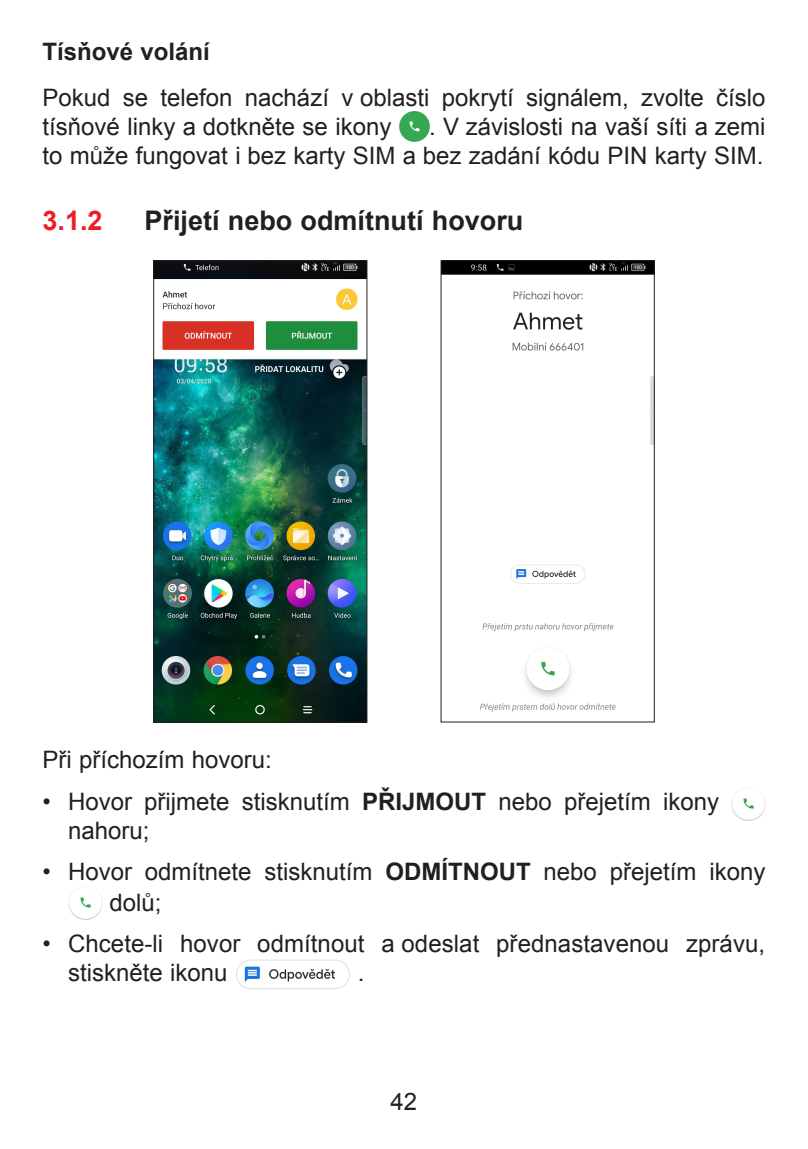
<style>
.page{position:relative;width:808px;height:1149px;background:#fff}
.page>*{position:absolute;margin:0;border:0;box-sizing:border-box;transform-origin:0 0}
.t1{font:700 27px "Arial";color:#231f20}
.t2{font:700 27px "Arial";color:#ee1d23}
.Body{font:24px/28.8px "Arial";color:#231f20}
.Heading_3{font:700 24px "Arial";color:#231f20}
.s1{font-weight:700}
</style>
<div class="page">
<img style="left:399px;top:111px;width:30px;height:30px">
<img style="left:155px;top:262px;width:210px;height:458px">
<div style="left:153px;top:260px;width:214px;height:462px;border:1px solid #231f20"></div>
<img style="left:443px;top:262px;width:210px;height:450px">
<div style="left:441px;top:260px;width:214px;height:462px;border:1px solid #231f20"></div>
<img style="left:731px;top:798px;width:34px;height:22px">
<img style="left:68px;top:897px;width:34px;height:21px">
<img style="left:236px;top:959px;width:114px;height:30px">
<p class="Heading_3" style="left:43px;top:36px;width:169px">Tísňové volání</p>
<p class="Body" style="left:43px;top:83px;width:724px">Pokud se telefon nachází v oblasti pokrytí signálem, zvolte číslo tísňové linky a dotkněte se ikony</p>
<p class="Body" style="left:43px;top:112px;width:724px;text-align:right">. V závislosti na vaší síti a zemi<br>to může fungovat i bez karty SIM a bez zadání kódu PIN karty SIM.</p>
<p class="t2" style="left:43px;top:202px;width:62px">3.1.2</p>
<p class="t1" style="left:145px;top:202px;width:380px">Přijetí nebo odmítnutí hovoru</p>
<p class="Body" style="left:43px;top:745px;width:231px">Při příchozím hovoru:</p>
<p class="Body" style="left:68px;top:787px;width:652px;text-indent:-26px">• Hovor přijmete stisknutím <span class="s1">PŘIJMOUT</span> nebo přejetím ikony nahoru;</p>
<p class="Body" style="left:109px;top:856px;width:657px;line-height:30.3px;text-indent:-67px">• Hovor odmítnete stisknutím <span class="s1">ODMÍTNOUT</span> nebo přejetím ikony dolů;</p>
<p class="Body" style="left:68px;top:929px;width:699px;text-indent:-26px">• Chcete-li hovor odmítnout a odeslat přednastavenou zprávu, stiskněte ikonu</p>
<p class="Body" style="left:358px;top:958px;width:8px">.</p>
<p class="Body" style="left:391px;top:1086px;width:28px">42</p>
</div>
